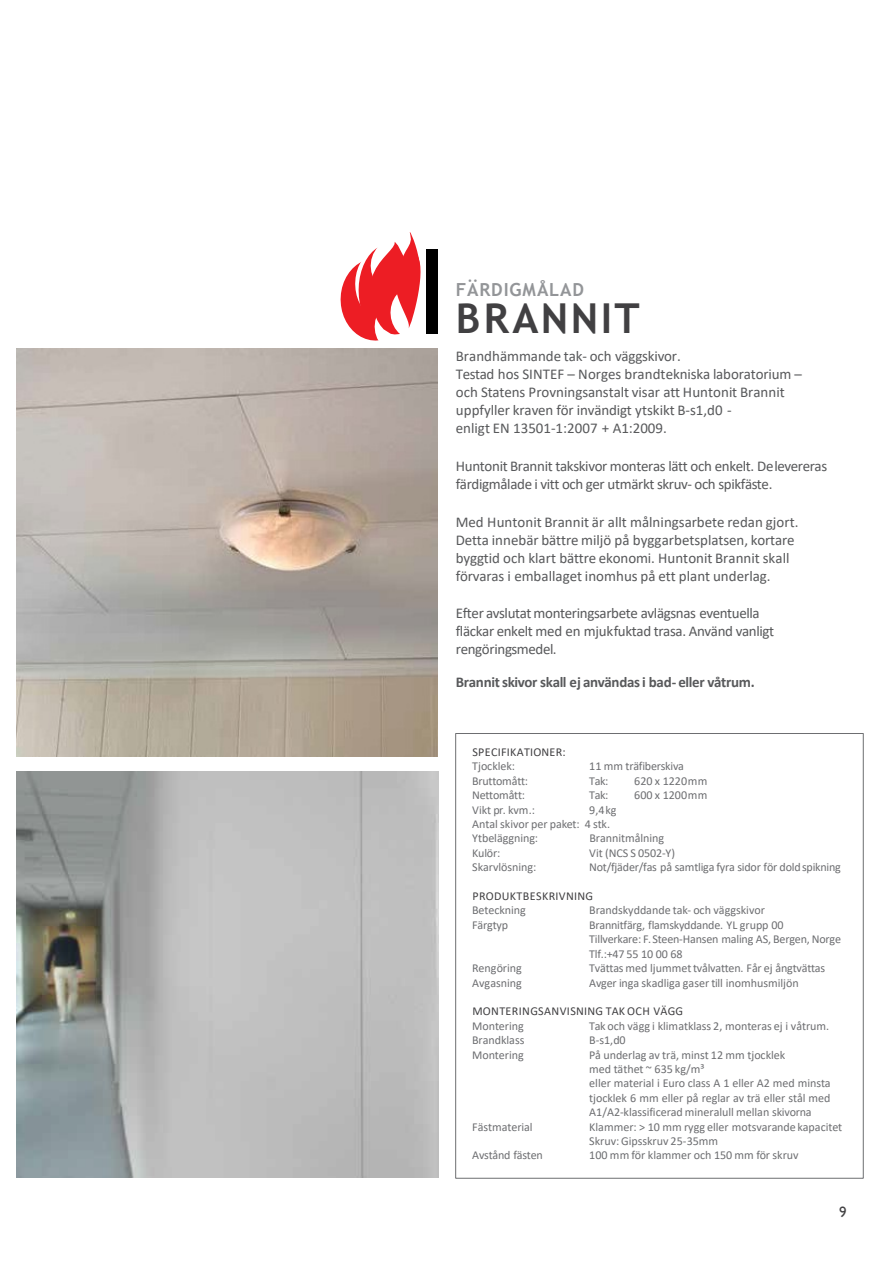
<style>
.page{position:relative;width:893px;height:1264px;background:#fff}
.page>*{position:absolute;margin:0;border:0;box-sizing:border-box;transform-origin:0 0}
.t1{font:700 41.25px "Trebuchet MS";letter-spacing:.06em;color:#414042}
.t2{font:700 18px "Trebuchet MS";letter-spacing:.045em;color:#939598}
.t3{font:15px/18px "Calibri";letter-spacing:-.01em;color:#58595b}
.t4{font:700 15px "Calibri";letter-spacing:-.02em;color:#58595b}
.t5{font:15px "Gill Sans";color:#414042}
.t6{font:12px/14.4px "Calibri";letter-spacing:-.005em;color:#6d6e71}
.t7{font:12px "Calibri";letter-spacing:.025em;color:#414042}
</style>
<div class="page">
<img style="left:17px;top:771px;width:421px;height:406px">
<svg style="left:340px;top:232px;width:98px;height:121px"></svg>
<div style="left:426px;top:248px;width:12px;height:85px;background:#000"></div>
<img style="left:17px;top:349px;width:420px;height:406px">
<p class="t2" style="left:456px;top:279px;width:130px">FÄRDIGMÅLAD</p>
<h2 class="t1" style="left:456px;top:292px;width:185px">BRANNIT</h2>
<p class="t3" style="left:456px;top:347px;width:226px">Brandhämmande tak- och väggskivor.</p>
<p class="t3" style="left:456px;top:365px;width:348px">Testad hos SINTEF – Norges brandtekniska laboratorium – och Statens Provningsanstalt visar att Huntonit Brannit uppfyller kraven för invändigt ytskikt B-s1,d0 -</p>
<p class="t3" style="left:456px;top:419px;width:212px">enligt EN 13501-1:2007 + A1:2009.</p>
<p class="t3" style="left:456px;top:456px;width:373px">Huntonit Brannit takskivor monteras lätt och enkelt. Delevereras färdigmålade i vitt och ger utmärkt skruv- och spikfäste.</p>
<p class="t3" style="left:456px;top:512px;width:344px">Med Huntonit Brannit är allt målningsarbete redan gjort.<br>Detta innebär bättre miljö på byggarbetsplatsen, kortare byggtid och klart bättre ekonomi. Huntonit Brannit skall förvaras i emballaget inomhus på ett plant underlag.</p>
<p class="t3" style="left:456px;top:603px;width:320px">Efter avslutat monteringsarbete avlägsnas eventuella fläckar enkelt med en mjukfuktad trasa. Använd vanligt rengöringsmedel.</p>
<p class="t4" style="left:456px;top:670px;width:300px">Brannit skivor skall ej användas i bad- eller våtrum.</p>
<p class="t7" style="left:472px;top:743px;width:95px">SPECIFIKATIONER:</p>
<p class="t6" style="left:472px;top:758px;width:44px">Tjocklek:</p>
<p class="t6" style="left:589px;top:758px;width:96px">11 mm träfiberskiva</p>
<p class="t6" style="left:472px;top:773px;width:57px">Bruttomått:</p>
<p class="t6" style="left:589px;top:773px;width:21px">Tak:</p>
<p class="t6" style="left:634px;top:773px;width:74px">620 x 1220mm</p>
<p class="t6" style="left:472px;top:787px;width:54px">Nettomått:</p>
<p class="t6" style="left:589px;top:787px;width:21px">Tak:</p>
<p class="t6" style="left:634px;top:787px;width:74px">600 x 1200mm</p>
<p class="t6" style="left:472px;top:802px;width:64px">Vikt pr. kvm.:</p>
<p class="t6" style="left:472px;top:802px;width:146px;text-indent:117px">9,4kg<br>Antal skivor per paket: 4 stk.</p>
<p class="t6" style="left:472px;top:830px;width:68px">Ytbeläggning:</p>
<p class="t6" style="left:589px;top:830px;width:76px">Brannitmålning</p>
<p class="t6" style="left:472px;top:845px;width:30px">Kulör:</p>
<p class="t6" style="left:589px;top:845px;width:87px">Vit (NCS S 0502-Y)</p>
<p class="t6" style="left:472px;top:859px;width:66px">Skarvlösning:</p>
<p class="t6" style="left:589px;top:859px;width:253px">Not/fjäder/fas på samtliga fyra sidor för doldspikning</p>
<p class="t7" style="left:472px;top:887px;width:122px">PRODUKTBESKRIVNING</p>
<p class="t6" style="left:472px;top:902px;width:55px">Beteckning</p>
<p class="t6" style="left:589px;top:902px;width:177px">Brandskyddande tak- och väggskivor</p>
<p class="t6" style="left:472px;top:917px;width:37px">Färgtyp</p>
<p class="t6" style="left:589px;top:917px;width:196px">Brannitfärg, flamskyddande. YL grupp 00</p>
<p class="t6" style="left:589px;top:931px;width:253px">Tillverkare: F. Steen-Hansen maling AS, Bergen, Norge<br>Tlf.:+47 55 10 00 68</p>
<p class="t6" style="left:472px;top:960px;width:51px">Rengöring</p>
<p class="t6" style="left:589px;top:960px;width:237px">Tvättas med ljummet tvålvatten. Får ej ångtvättas</p>
<p class="t6" style="left:472px;top:974px;width:51px">Avgasning</p>
<p class="t6" style="left:589px;top:974px;width:211px">Avger inga skadliga gaser till inomhusmiljön</p>
<p class="t7" style="left:472px;top:1002px;width:212px">MONTERINGSANVISNING TAK OCH VÄGG</p>
<p class="t6" style="left:472px;top:1018px;width:53px">Montering</p>
<p class="t6" style="left:589px;top:1018px;width:241px">Tak och vägg i klimatklass 2, monteras ej i våtrum.</p>
<p class="t6" style="left:472px;top:1032px;width:54px">Brandklass</p>
<p class="t6" style="left:589px;top:1032px;width:38px">B-s1,d0</p>
<p class="t6" style="left:472px;top:1046px;width:53px">Montering</p>
<p class="t6" style="left:589px;top:1046px;width:197px">På underlag av trä, minst 12 mm tjocklek</p>
<p class="t6" style="left:589px;top:1061px;width:117px">med täthet ~ 635 kg/m³</p>
<p class="t6" style="left:589px;top:1075px;width:243px;text-align:justify">eller material i Euro class A 1 eller A2 med minsta tjocklek 6 mm eller på reglar av trä eller stål med A1/A2-klassificerad mineralull mellan skivorna</p>
<p class="t6" style="left:472px;top:1118px;width:62px">Fästmaterial</p>
<p class="t6" style="left:589px;top:1118px;width:254px">Klammer: &gt; 10 mm rygg eller motsvarande kapacitet</p>
<p class="t6" style="left:589px;top:1133px;width:130px">Skruv: Gipsskruv 25-35mm</p>
<p class="t6" style="left:472px;top:1147px;width:72px">Avstånd fästen</p>
<p class="t6" style="left:589px;top:1147px;width:211px">100 mm för klammer och 150 mm för skruv</p>
<p class="t5" style="left:839px;top:1203px;width:9px">9</p>
</div>
